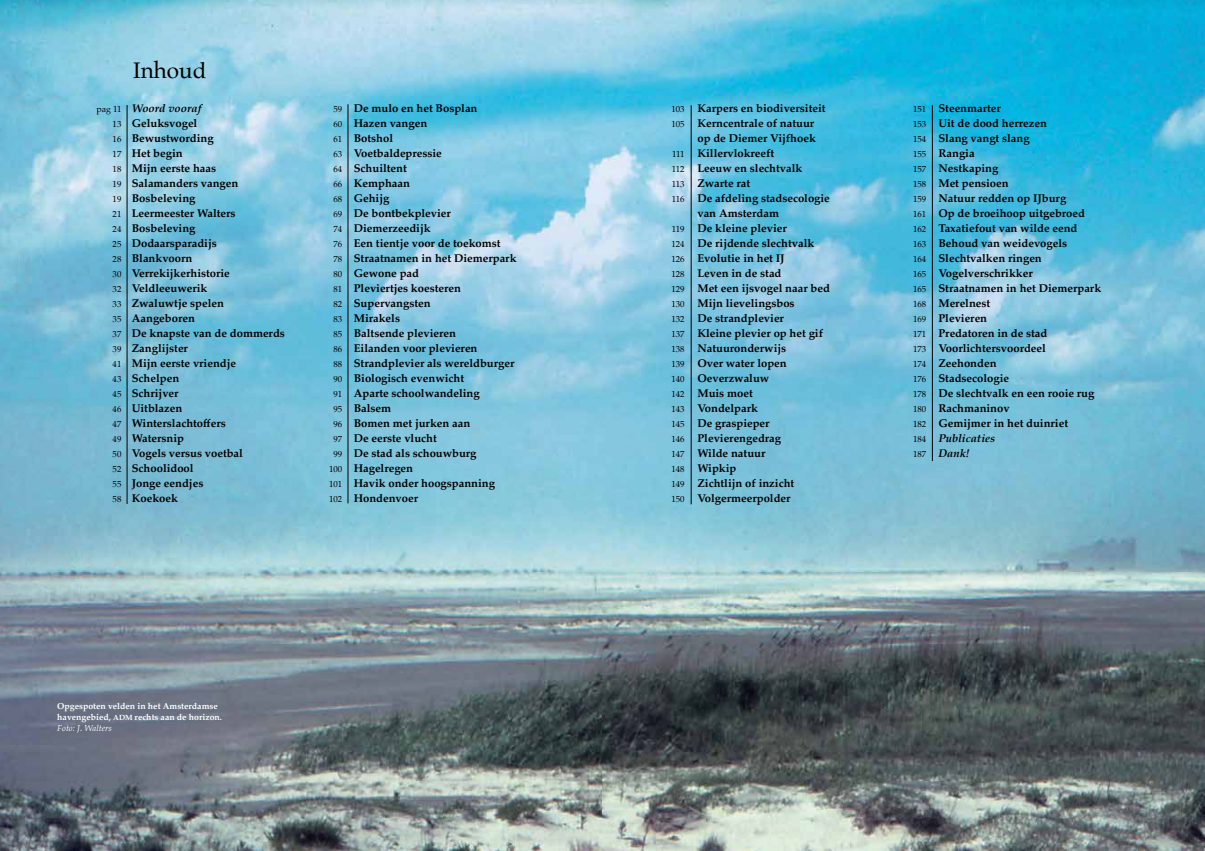
<style>
.page{position:relative;width:1205px;height:851px;background:#fff}
.page>*{position:absolute;margin:0;border:0;box-sizing:border-box;transform-origin:0 0}
.t1{font:22.5px "Palatino";color:#000}
.t2{font:700 11.25px/15px "Palatino";color:#000}
.t3{font:italic 700 11.25px/15px "Palatino";color:#000}
.t4{font:8.75px/15px "Palatino";color:#000;text-align:justify}
.t5{font:700 8.75px/11.2px "Palatino";color:#fff}
.s1{font-size:7.5px}
.s2{font-weight:400;font-style:italic}
</style>
<div class="page">
<img style="left:0;top:0;width:1205px;height:850px">
<hr style="left:127px;top:105px;width:1px;height:399px;background:#000">
<hr style="left:348px;top:104px;width:1px;height:399px;background:#000">
<img style="left:1141px;top:780px;width:52px;height:50px">
<hr style="left:691px;top:105px;width:1px;height:399px;background:#000">
<hr style="left:932px;top:105px;width:1px;height:356px;background:#000">
<h1 class="t1" style="left:133px;top:52px;width:75px">Inhoud</h1>
<p class="t3" style="left:132px;top:100px;width:71px">Woord vooraf</p>
<p class="t2" style="left:132px;top:115px;width:155px">Geluksvogel<br>Bewustwording<br>Het begin<br>Mijn eerste haas<br>Salamanders vangen<br>Bosbeleving<br>Leermeester Walters<br>Bosbeleving<br>Dodaarsparadijs<br>Blankvoorn<br>Verrekijkerhistorie<br>Veldleeuwerik<br>Zwaluwtje spelen<br>Aangeboren<br>De knapste van de dommerds<br>Zanglijster<br>Mijn eerste vriendje<br>Schelpen<br>Schrijver<br>Uitblazen<br>Winterslachtoffers<br>Watersnip<br>Vogels versus voetbal<br>Schoolidool<br>Jonge eendjes<br>Koekoek</p>
<p class="t2" style="left:354px;top:100px;width:164px">De mulo en het Bosplan<br>Hazen vangen<br>Botshol<br>Voetbaldepressie<br>Schuiltent<br>Kemphaan<br>Gehijg<br>De bontbekplevier<br>Diemerzeedijk<br>Een tientje voor de toekomst<br>Straatnamen in het Diemerpark<br>Gewone pad<br>Pleviertjes koesteren<br>Supervangsten<br>Mirakels<br>Baltsende plevieren<br>Eilanden voor plevieren<br>Strandplevier als wereldburger<br>Biologisch evenwicht<br>Aparte schoolwandeling<br>Balsem<br>Bomen met jurken aan<br>De eerste vlucht<br>De stad als schouwburg<br>Hagelregen<br>Havik onder hoogspanning<br>Hondenvoer</p>
<p class="t4" style="left:113px;top:101px;width:10px;text-indent:-16px">pag 11<br>13<br>16<br>17<br>18<br>19<br>19<br>21<br>24<br>25<br>28<br>30<br>32<br>33<br>35<br>37<br>39<br>41<br>43<br>45<br>46<br>47<br>49<br>50<br>52<br>55<br>58</p>
<p class="t4" style="left:329px;top:101px;width:15px;text-align:center">59<br>60<br>61<br>63<br>64<br>66<br>68<br>69<br>74<br>76<br>78<br>80<br>81<br>82<br>83<br>85<br>86<br>88<br>90<br>91<br>95<br>96<br>97<br>99<br>100<br>101<br>102</p>
<p class="t2" style="left:697px;top:100px;width:134px">Karpers en biodiversiteit<br>Kerncentrale of natuur op de Diemer Vijfhoek<br>Killervlokreeft<br>Leeuw en slechtvalk<br>Zwarte rat<br>De afdeling stadsecologie van Amsterdam<br>De kleine plevier<br>De rijdende slechtvalk<br>Evolutie in het IJ<br>Leven in de stad<br>Met een ijsvogel naar bed<br>Mijn lievelingsbos<br>De strandplevier<br>Kleine plevier op het gif<br>Natuuronderwijs<br>Over water lopen<br>Oeverzwaluw<br>Muis moet<br>Vondelpark<br>De graspieper<br>Plevierengedrag<br>Wilde natuur<br>Wipkip<br>Zichtlijn of inzicht<br>Volgermeerpolder</p>
<p class="t2" style="left:938px;top:101px;width:164px">Steenmarter<br>Uit de dood herrezen<br>Slang vangt slang<br>Rangia<br>Nestkaping<br>Met pensioen<br>Natuur redden op IJburg<br>Op de broeihoop uitgebroed<br>Taxatiefout van wilde eend<br>Behoud van weidevogels<br>Slechtvalken ringen<br>Vogelverschrikker<br>Straatnamen in het Diemerpark<br>Merelnest<br>Plevieren<br>Predatoren in de stad<br>Voorlichtersvoordeel<br>Zeehonden<br>Stadsecologie<br>De slechtvalk en een rooie rug<br>Rachmaninov<br>Gemijmer in het duinriet</p>
<p class="t4" style="left:671px;top:101px;width:15px">103<br>105</p>
<p class="t4" style="left:672px;top:146px;width:14px">111<br>112<br>113<br>116</p>
<p class="t4" style="left:671px;top:221px;width:15px">119<br>124<br>126<br>128<br>129<br>130<br>132<br>137<br>138<br>139<br>140<br>142<br>143<br>145<br>146<br>147<br>148<br>149<br>150</p>
<p class="t4" style="left:913px;top:102px;width:15px">151<br>153<br>154<br>155<br>157<br>158<br>159<br>161<br>162<br>163<br>164<br>165<br>165<br>168<br>169<br>171<br>173<br>174<br>176<br>178<br>180<br>182<br>184<br>187</p>
<p class="t3" style="left:938px;top:431px;width:58px">Publicaties<br>Dank!</p>
<p class="t5" style="left:57px;top:699px;width:166px">Opgespoten velden in het Amsterdamse havengebied, <span class="s1">ADM</span> rechts aan de horizon.<br><span class="s2">Foto: J. Walters</span></p>
</div>
